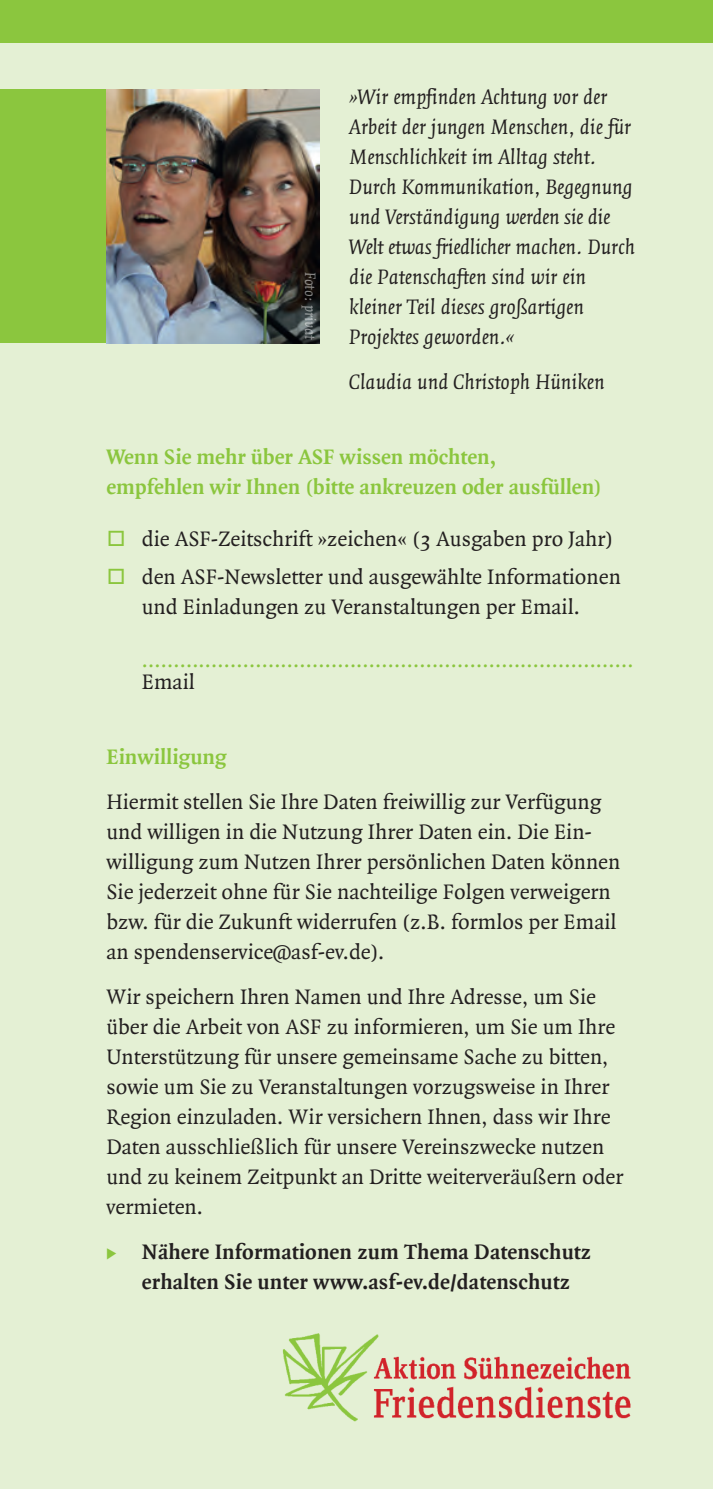
<style>
.page{position:relative;width:713px;height:1489px;background:#fff}
.page>*{position:absolute;margin:0;border:0;box-sizing:border-box;transform-origin:0 0}
.t1{font:22.5px/30px "Quadraat";color:#231f20}
.t2{font:italic 22.5px/30px "Quadraat";color:#231f20}
.t3{font:700 22.5px/30px "Quadraat";color:#8bc63e}
.t4{font:700 22.5px/30px "Quadraat";letter-spacing:.005em;color:#231f20}
.t5{font:22.5px "Quadraat";color:#8bc63e}
.t6{font:italic 16.25px "Quadraat";color:rgb(255 255 255/.5)}
.s1{font-family:"The Sans Expert";color:#8bc63e}
.s2{font-family:"Quadraat Small Caps";font-weight:400;color:#8bc63e}
</style>
<div class="page">
<div style="left:0;top:0;width:712px;height:1488px;background:#e4f0d4"></div>
<div style="left:0;top:0;width:712px;height:43px;background:#8bc63e"></div>
<div style="left:0;top:89px;width:106px;height:254px;background:#8bc63e"></div>
<img style="left:106px;top:89px;width:213px;height:254px">
<img style="left:282px;top:1333px;width:97px;height:89px">
<img style="left:369px;top:1353px;width:262px;height:69px">
<p class="t6" style="left:320px;top:271px;width:69px;rotate:90deg">Foto: privat</p>
<p class="t2" style="left:349px;top:81px;width:287px">»Wir empfinden Achtung vor der<br>Arbeit der jungen Menschen, die für<br>Menschlichkeit im Alltag steht.<br>Durch Kommunikation, Begegnung und Verständigung werden sie die<br>Welt etwas friedlicher machen. Durch die Patenschaften sind wir ein kleiner Teil dieses großartigen<br>Projektes geworden.«</p>
<p class="t2" style="left:349px;top:366px;width:257px">Claudia und Christoph Hüniken</p>
<p class="t3" style="left:106px;top:441px;width:496px">Wenn Sie mehr über ASF wissen möchten,<br>empfehlen wir Ihnen (bitte ankreuzen oder ausfüllen)</p>
<p class="t1" style="left:106px;top:520px;width:515px;line-height:37.5px"><span class="s1">ò</span> die ASF-Zeitschrift »zeichen« (3 Ausgaben pro Jahr) <span class="s1">ò</span> den ASF-Newsletter und ausgewählte Informationen</p>
<p class="t1" style="left:142px;top:591px;width:439px">und Einladungen zu Veranstaltungen per Email.</p>
<p class="t5" style="left:142px;top:645px;width:493px">..............................................................................</p>
<p class="t1" style="left:142px;top:666px;width:54px">Email</p>
<p class="t3" style="left:106px;top:741px;width:122px">Einwilligung</p>
<p class="t1" style="left:106px;top:786px;width:515px">Hiermit stellen Sie Ihre Daten freiwillig zur Verfügung und willigen in die Nutzung Ihrer Daten ein. Die Ein - willigung zum Nutzen Ihrer persönlichen Daten können Sie jederzeit ohne für Sie nachteilige Folgen verweigern bzw. für die Zukunft widerrufen (z.B. formlos per Email an spendenservice@asf-ev.de).</p>
<p class="t1" style="left:106px;top:981px;width:518px">Wir speichern Ihren Namen und Ihre Adresse, um Sie über die Arbeit von ASF zu informieren, um Sie um Ihre Unterstützung für unsere gemeinsame Sache zu bitten, sowie um Sie zu Veranstaltungen vorzugsweise in Ihrer Region einzuladen. Wir versichern Ihnen, dass wir Ihre Daten ausschließlich für unsere Vereinszwecke nutzen und zu keinem Zeitpunkt an Dritte weiterveräußern oder vermieten.</p>
<p class="t4" style="left:142px;top:1236px;width:450px;text-indent:-35px"><span class="s2">º</span> Nähere Informationen zum Thema Datenschutz erhalten Sie unter www.asf-ev.de/datenschutz</p>
</div>
